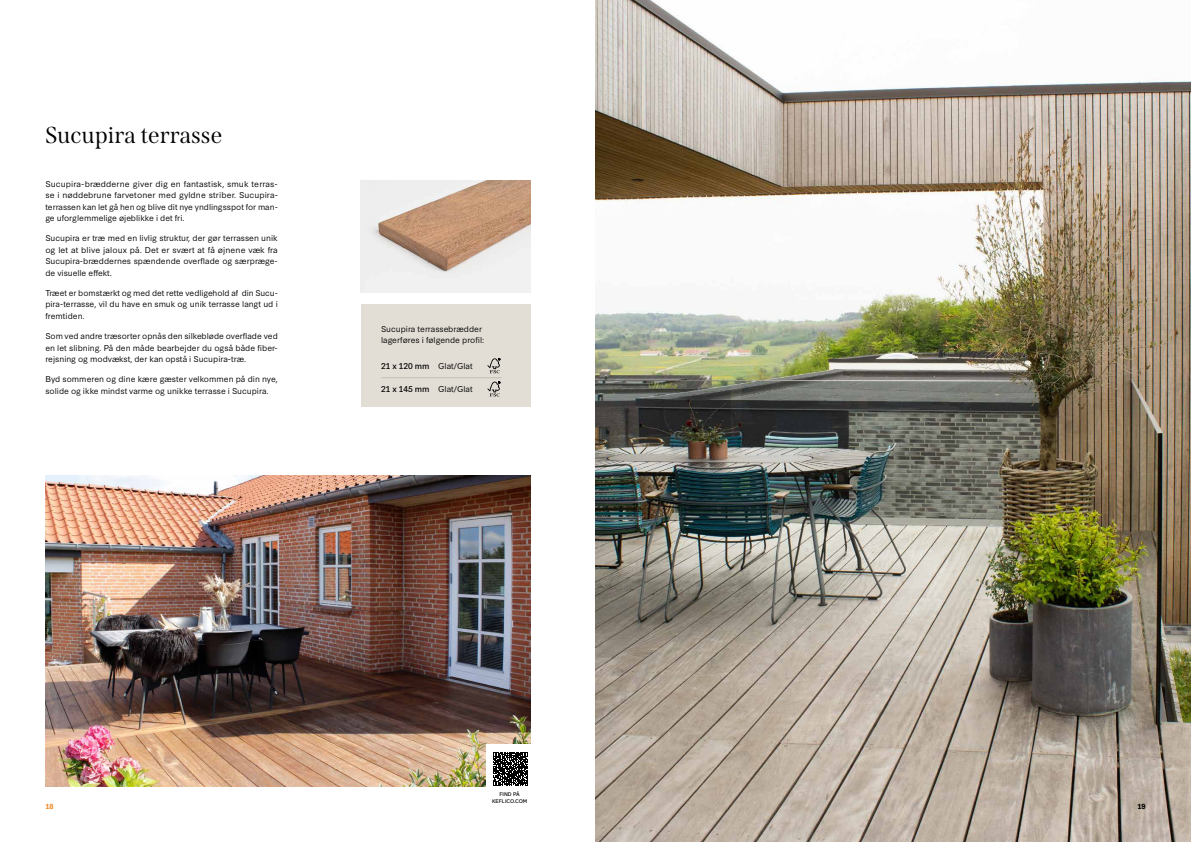
<style>
.page{position:relative;width:1191px;height:842px;background:#fff}
.page>*{position:absolute;margin:0;border:0;box-sizing:border-box;transform-origin:0 0}
.t1{font:23px "Span";color:#000}
.t2{font:8px/11.5px "Synthese";color:#000;text-align:justify}
.t3{font:700 7px "Synthese";color:#ef8c2d}
.t4{font:700 7px "Synthese";color:#000}
.t5{font:5px/6.7px "Synthese";letter-spacing:-.01em;color:#000;text-align:center}
.s1{font-style:inherit}
</style>
<div class="page">
<img style="left:595px;top:0;width:596px;height:842px">
<img style="left:361px;top:181px;width:169px;height:112px">
<img style="left:45px;top:476px;width:485px;height:310px">
<div style="left:361px;top:305px;width:169px;height:102px;background:#e2ddd5"></div>
<hr style="left:381px;top:377px;width:54px;height:1px;background:#c3beb1">
<hr style="left:435px;top:377px;width:66px;height:1px;background:#c3beb1">
<svg style="left:487px;top:358px;width:13px;height:15px"></svg>
<svg style="left:487px;top:382px;width:13px;height:14px"></svg>
<div style="left:486px;top:744px;width:44px;height:65px;background:#fff"></div>
<svg style="left:493px;top:752px;width:35px;height:34px"></svg>
<h1 class="t1" style="left:45px;top:121px;width:178px">Sucupira terrasse</h1>
<p class="t2" style="left:45px;top:177px;width:234px">Sucupira-brædderne giver dig en fantastisk, smuk terras&shy;se i nøddebrune farvetoner med gyldne striber. Sucupira&shy;terrassen kan let gå hen og blive dit nye yndlingsspot for man&shy;ge uforglemmelige øjeblikke i det fri.</p>
<p class="t2" style="left:45px;top:232px;width:234px">Sucupira er træ med en livlig struktur, der gør terrassen unik og let at blive jaloux på. Det er svært at få øjnene væk fra Sucupira-bræddernes spændende overflade og særpræge&shy;de visuelle effekt.</p>
<p class="t2" style="left:45px;top:286px;width:234px">Træet er bomstærkt og med det rette vedligehold af din Sucu&shy;pira-terrasse, vil du have en smuk og unik terrasse langt ud i fremtiden.</p>
<p class="t2" style="left:45px;top:329px;width:234px">Som ved andre træsorter opnås den silkebløde overflade ved en let slibning. På den måde bearbejder du også både fiber&shy;rejsning og modvækst, der kan opstå i Sucupira-træ.</p>
<p class="t2" style="left:45px;top:372px;width:234px">Byd sommeren og dine kære gæster velkommen på din nye, solide og ikke mindst varme og unikke terrasse i Sucupira.</p>
<p class="t2" style="left:381px;top:322px;width:105px">Sucupira terrassebrædder lagerføres i følgende profil:</p>
<p class="t2" style="left:381px;top:360px;width:93px"><span class="s1">21 x 120 mm</span> Glat/Glat</p>
<p class="t2" style="left:381px;top:383px;width:93px"><span class="s1">21 x 145 mm</span> Glat/Glat</p>
<p class="t5" style="left:492px;top:790px;width:37px">FIND PÅ<br>KEFLICO.COM</p>
<p class="t3" style="left:45px;top:801px;width:10px">18</p>
<p class="t4" style="left:1137px;top:801px;width:10px">19</p>
</div>
